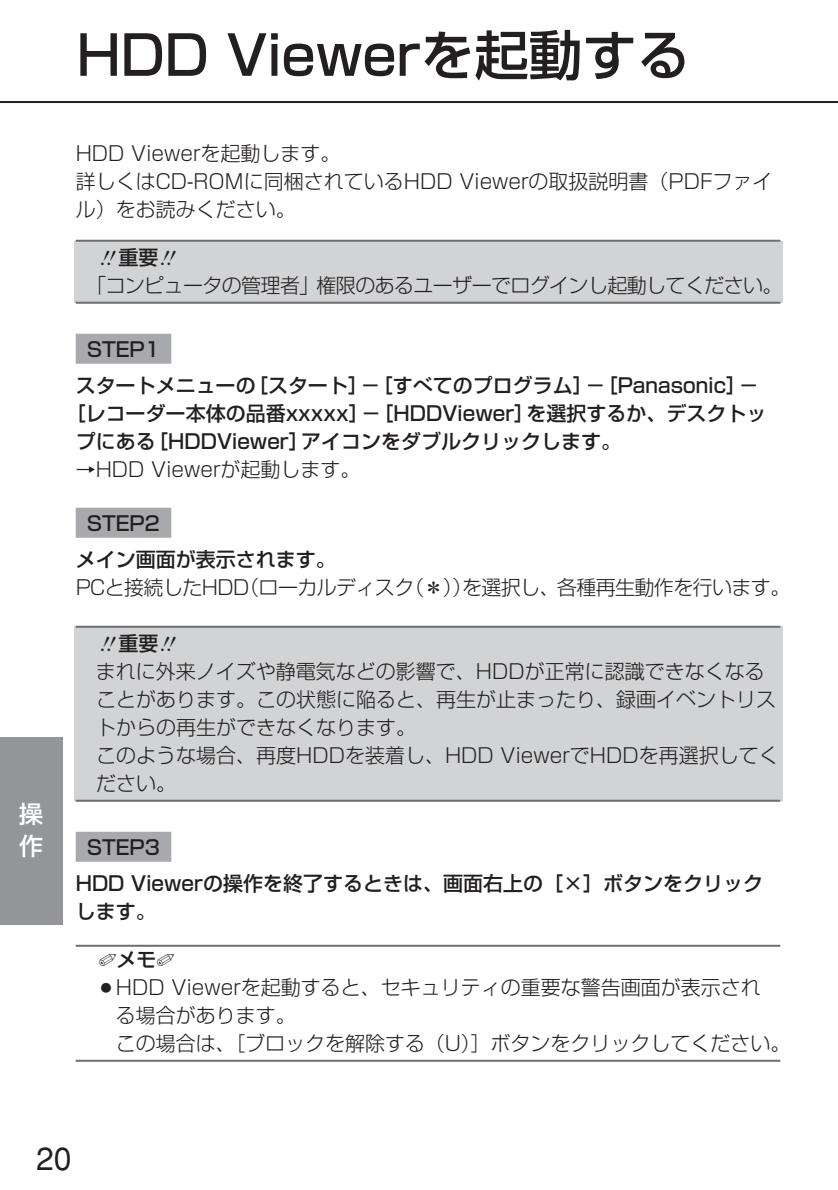
<style>
.page{position:relative;width:838px;height:1190px;background:#fff}
.page>*{position:absolute;margin:0;border:0;box-sizing:border-box;transform-origin:0 0}
.t1{font:500 54px "Shin Go";color:#231f20}
.t2{font:32px "Helvetica";color:#231f20}
.t3{font:500 24px/32px "Shin Go";color:#fff}
.t4{font:300 20px/28px "Shin Go";color:#231f20}
.t5{font:500 20px/36px "Shin Go";color:#231f20}
.t6{font:300 20px "Shin Go";letter-spacing:-.03em;color:#231f20}
</style>
<div class="page">
<div style="left:74px;top:242px;width:708px;height:61px;background:#d1d3d4"></div>
<div style="left:74px;top:627px;width:708px;height:174px;background:#d1d3d4"></div>
<hr style="left:0;top:101px;width:838px;height:2px;background:#231f20">
<div style="left:0;top:737px;width:62px;height:187px;background:#939598"></div>
<hr style="left:76px;top:240px;width:704px;height:2px;background:#6c6e70">
<hr style="left:76px;top:302px;width:704px;height:2px;background:#6c6e70">
<div style="left:76px;top:334px;width:95px;height:30px;background:#a7a9ac"></div>
<div style="left:76px;top:508px;width:95px;height:30px;background:#a7a9ac"></div>
<hr style="left:76px;top:626px;width:704px;height:2px;background:#6c6e70">
<hr style="left:76px;top:800px;width:704px;height:2px;background:#6c6e70">
<div style="left:76px;top:832px;width:95px;height:30px;background:#a7a9ac"></div>
<hr style="left:76px;top:945px;width:704px;height:2px;background:#6c6e70">
<hr style="left:76px;top:1060px;width:704px;height:2px;background:#6c6e70">
<h1 class="t1" style="left:77px;top:35px;width:615px">HDD Viewerを起動する</h1>
<p class="t4" style="left:76px;top:142px;width:698px">HDD Viewerを起動します。<br>詳しくはCD-ROMに同梱されているHDD Viewerの取扱説明書（PDFファイル）をお読みください。</p>
<p class="t5" style="left:118px;top:242px;width:41px">重要</p>
<p class="t6" style="left:86px;top:278px;width:698px">「コンピュータの管理者」権限のあるユーザーでログインし起動してください。</p>
<p class="t3" style="left:19px;top:801px;width:25px">操作</p>
<p class="t5" style="left:76px;top:334px;width:685px;text-indent:11px">STEP1<br>スタートメニューの［スタート］－［すべてのプログラム］－［Panasonic］－</p>
<p class="t5" style="left:76px;top:402px;width:692px;line-height:28px;text-indent:-10px">［レコーダー本体の品番xxxxx］－［HDDViewer］を選択するか、デスクトップにある［HDDViewer］アイコンをダブルクリックします。</p>
<p class="t4" style="left:76px;top:458px;width:286px">→HDD Viewerが起動します。</p>
<p class="t5" style="left:76px;top:508px;width:262px;text-indent:11px">STEP2<br>メイン画面が表示されます。</p>
<p class="t6" style="left:76px;top:580px;width:716px">PCと接続したHDD（ローカルディスク（＊））を選択し、各種再生動作を行います。</p>
<p class="t5" style="left:118px;top:628px;width:41px">重要</p>
<p class="t4" style="left:96px;top:660px;width:684px">まれに外来ノイズや静電気などの影響で、HDDが正常に認識できなくなることがあります。この状態に陥ると、再生が止まったり、録画イベントリストからの再生ができなくなります。<br>このような場合、再度HDDを装着し、HDD ViewerでHDDを再選択してください。</p>
<p class="t5" style="left:76px;top:832px;width:689px;text-indent:11px">STEP3<br>HDD Viewerの操作を終了するときは、画面右上の［×］ボタンをクリック</p>
<p class="t5" style="left:76px;top:896px;width:81px">します。</p>
<p class="t5" style="left:98px;top:944px;width:78px">✐メモ✐</p>
<p class="t4" style="left:116px;top:976px;width:676px;text-indent:-20px">○HDD Viewerを起動すると、セキュリティの重要な警告画面が表示され<br>る場合があります。<br>この場合は、［ブロックを解除する（U）］ボタンをクリックしてください。</p>
<h2 class="t2" style="left:36px;top:1147px;width:37px">20</h2>
</div>
